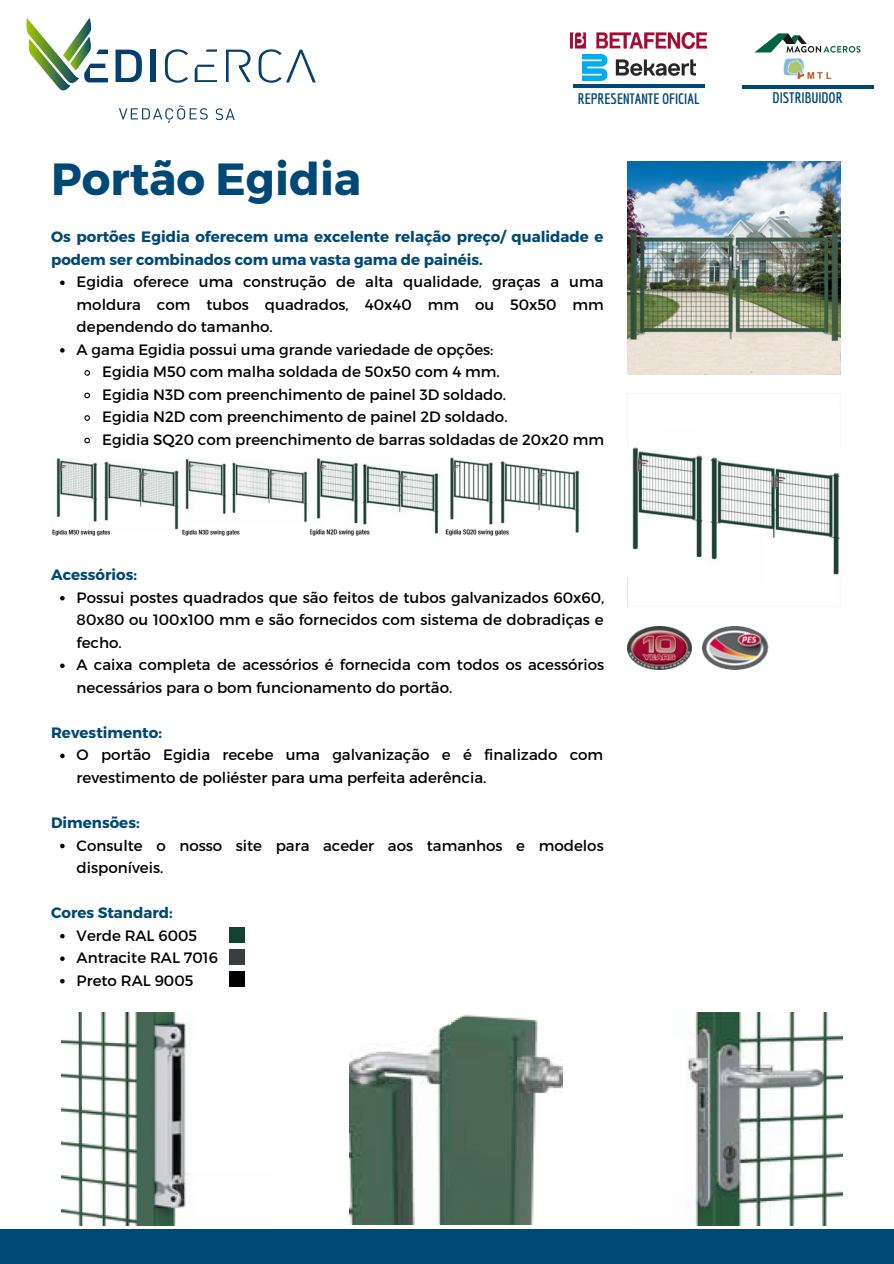
<style>
.page{position:relative;width:894px;height:1264px;background:#fff}
.page>*{position:absolute;margin:0;border:0;box-sizing:border-box;transform-origin:0 0}
.t1{font:700 45px "Montserrat";color:#004976}
.t2{font:15px/22.5px "Montserrat";color:#000}
.t3{font:700 15px/22.5px "Montserrat";color:#004976}
.t4{font:700 14.85px "Economica";color:#004976}
</style>
<div class="page">
<img style="left:350px;top:1014px;width:212px;height:210px">
<img style="left:688px;top:1012px;width:153px;height:213px">
<img style="left:62px;top:1012px;width:129px;height:213px">
<img style="left:627px;top:161px;width:213px;height:213px">
<svg style="left:60px;top:280px;width:5px;height:5px"></svg>
<svg style="left:60px;top:348px;width:5px;height:4px"></svg>
<svg style="left:84px;top:370px;width:6px;height:6px"></svg>
<svg style="left:84px;top:392px;width:6px;height:7px"></svg>
<svg style="left:84px;top:415px;width:6px;height:6px"></svg>
<svg style="left:84px;top:437px;width:6px;height:7px"></svg>
<svg style="left:60px;top:596px;width:5px;height:4px"></svg>
<svg style="left:60px;top:663px;width:5px;height:5px"></svg>
<svg style="left:60px;top:753px;width:5px;height:5px"></svg>
<svg style="left:60px;top:843px;width:5px;height:5px"></svg>
<svg style="left:60px;top:933px;width:5px;height:5px"></svg>
<svg style="left:60px;top:956px;width:5px;height:4px"></svg>
<svg style="left:60px;top:979px;width:5px;height:4px"></svg>
<img style="left:52px;top:457px;width:527px;height:79px">
<img style="left:627px;top:394px;width:213px;height:212px">
<div style="left:229px;top:927px;width:16px;height:16px;background:#114232"></div>
<div style="left:229px;top:949px;width:15px;height:16px;background:#383e42"></div>
<img style="left:627px;top:626px;width:64px;height:43px">
<img style="left:702px;top:626px;width:67px;height:43px">
<div style="left:229px;top:971px;width:16px;height:16px;background:#000"></div>
<div style="left:0;top:1228px;width:893px;height:35px;background:#004976"></div>
<img style="left:783px;top:58px;width:47px;height:22px">
<hr style="left:572px;top:84px;width:132px;height:4px;background:#004976">
<img style="left:570px;top:33px;width:135px;height:16px">
<img style="left:582px;top:55px;width:113px;height:26px">
<img style="left:754px;top:33px;width:106px;height:20px">
<hr style="left:741px;top:85px;width:132px;height:3px;background:#004976">
<svg style="left:26px;top:18px;width:82px;height:72px"></svg>
<svg style="left:115px;top:50px;width:26px;height:32px"></svg>
<div style="left:150px;top:50px;width:6px;height:32px;background:#043f6d"></div>
<svg style="left:165px;top:49px;width:23px;height:34px"></svg>
<svg style="left:119px;top:105px;width:89px;height:18px"></svg>
<svg style="left:195px;top:49px;width:22px;height:33px"></svg>
<svg style="left:226px;top:50px;width:24px;height:32px"></svg>
<svg style="left:215px;top:108px;width:20px;height:12px"></svg>
<svg style="left:258px;top:49px;width:58px;height:34px"></svg>
<h1 class="t1" style="left:51px;top:150px;width:311px">Portão Egidia</h1>
<p class="t4" style="left:577px;top:90px;width:123px">REPRESENTANTE OFICIAL</p>
<p class="t4" style="left:772px;top:89px;width:72px">DISTRIBUIDOR</p>
<p class="t3" style="left:51px;top:225px;width:553px">Os portões Egidia oferecem uma excelente relação preço/ qualidade e podem ser combinados com uma vasta gama de painéis.</p>
<p class="t2" style="left:77px;top:270px;width:528px">Egidia oferece uma construção de alta qualidade, graças a uma</p>
<p class="t2" style="left:77px;top:292px;width:528px">moldura com tubos quadrados, 40x40 mm ou 50x50 mm</p>
<p class="t2" style="left:77px;top:315px;width:198px">dependendo do tamanho.</p>
<p class="t2" style="left:77px;top:337px;width:418px">A gama Egidia possui uma grande variedade de opções:</p>
<p class="t2" style="left:102px;top:360px;width:399px">Egidia M50 com malha soldada de 50x50 com 4 mm.</p>
<p class="t2" style="left:102px;top:382px;width:405px">Egidia N3D com preenchimento de painel 3D soldado.</p>
<p class="t2" style="left:102px;top:405px;width:407px">Egidia N2D com preenchimento de painel 2D soldado.</p>
<p class="t2" style="left:102px;top:427px;width:503px">Egidia SQ20 com preenchimento de barras soldadas de 20x20 mm</p>
<p class="t3" style="left:51px;top:563px;width:87px">Acessórios:</p>
<p class="t2" style="left:77px;top:585px;width:529px">Possui postes quadrados que são feitos de tubos galvanizados 60x60, 80x80 ou 100x100 mm e são fornecidos com sistema de dobradiças e fecho.<br>A caixa completa de acessórios é fornecida com todos os acessórios necessários para o bom funcionamento do portão.</p>
<p class="t3" style="left:51px;top:720px;width:112px">Revestimento:</p>
<p class="t2" style="left:77px;top:743px;width:528px">O portão Egidia recebe uma galvanização e é finalizado com revestimento de poliéster para uma perfeita aderência.</p>
<p class="t3" style="left:51px;top:810px;width:90px">Dimensões:</p>
<p class="t2" style="left:77px;top:833px;width:528px">Consulte o nosso site para aceder aos tamanhos e modelos disponíveis.</p>
<p class="t3" style="left:51px;top:900px;width:123px">Cores Standard:</p>
<p class="t2" style="left:77px;top:923px;width:143px">Verde RAL 6005<br>Antracite RAL 7016<br>Preto RAL 9005</p>
</div>
